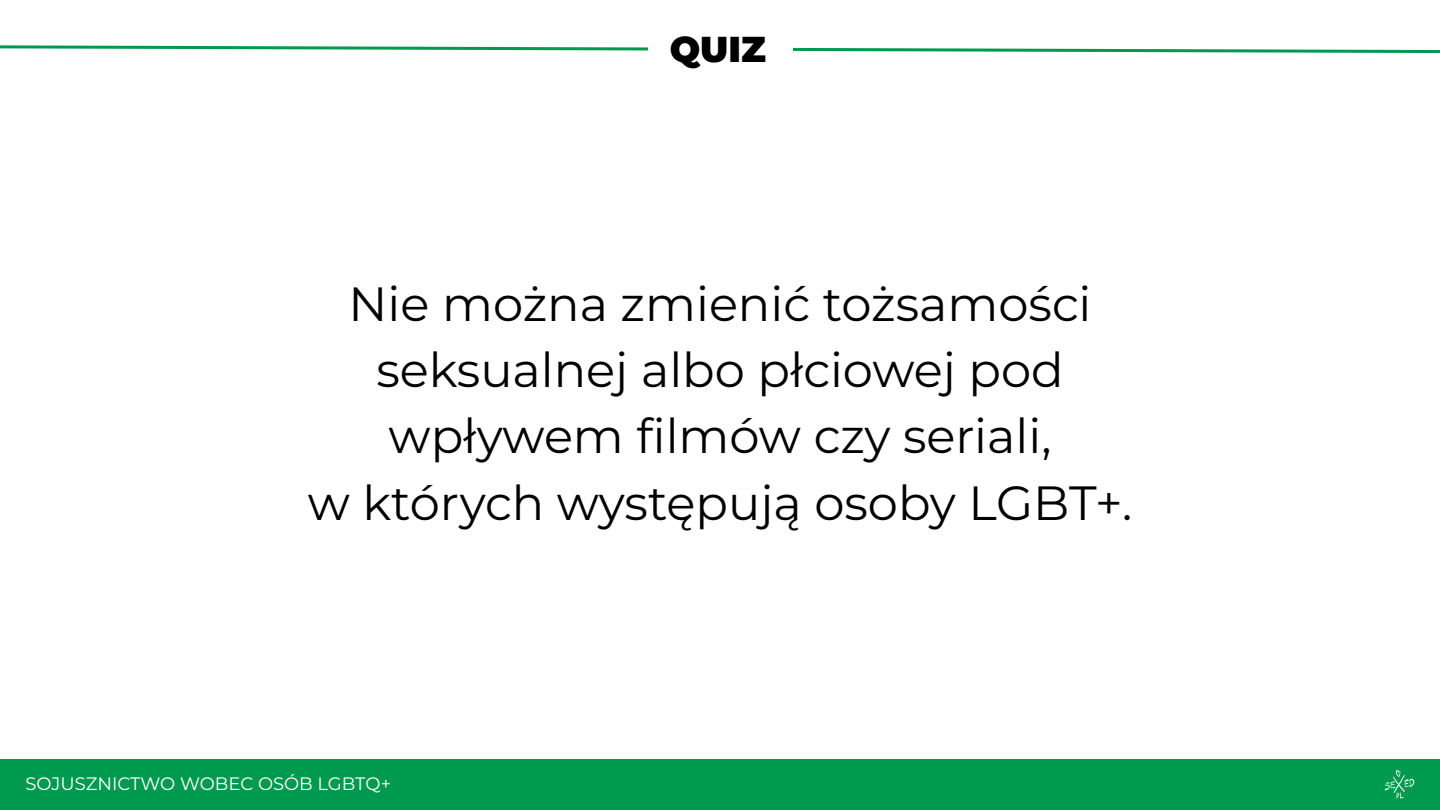
<style>
.page{position:relative;width:1440px;height:810px;background:#fff}
.page>*{position:absolute;margin:0;border:0;box-sizing:border-box;transform-origin:0 0}
.t1{font:48px/66.2px "Montserrat";color:#000;text-align:center}
.t2{font:900 36px "Montserrat";color:#000}
.t3{font:18px "Montserrat";color:#fff}
</style>
<div class="page">
<div style="left:0;top:759px;width:1440px;height:51px;background:#009a4e"></div>
<img style="left:1384px;top:770px;width:31px;height:29px">
<svg style="left:0;top:45px;width:1440px;height:8px"></svg>
<div style="left:648px;top:14px;width:144px;height:73px;background:#fff"></div>
<p class="t2" style="left:670px;top:27px;width:98px">QUIZ</p>
<p class="t1" style="left:308px;top:271px;width:826px">Nie można zmienić tożsamości seksualnej albo płciowej pod wpływem filmów czy seriali,<br>w których występują osoby LGBT+.</p>
<p class="t3" style="left:25px;top:772px;width:367px">SOJUSZNICTWO WOBEC OSÓB LGBTQ+</p>
</div>
